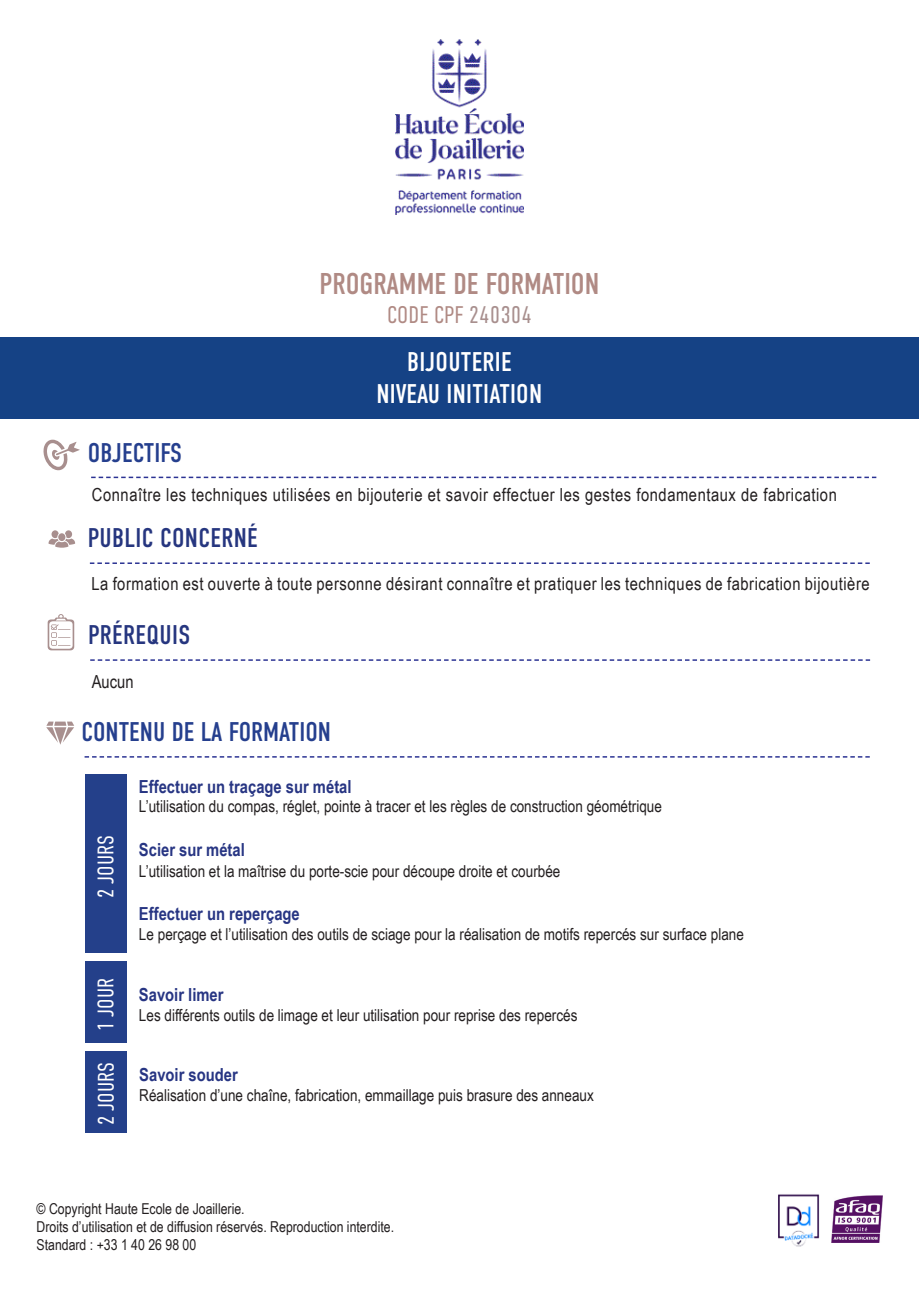
<style>
.page{position:relative;width:919px;height:1289px;background:#fff}
.page>*{position:absolute;margin:0;border:0;box-sizing:border-box;transform-origin:0 0}
.t1{font:30px "DIN Condensed";color:#b08a84}
.t2{font:27px "DIN Condensed";color:#253f8e}
.t3{font:27px "DIN Condensed";letter-spacing:.01em;color:#fff}
.t4{font:27px "DIN Condensed";letter-spacing:.01em;color:#26367f}
.t5{font:300 24px "DIN Condensed";letter-spacing:.02em;color:#b08a84}
.t6{font:300 22.5px "DIN Condensed";color:#fff}
.t7{font:18px "Arial Narrow";letter-spacing:.03em;color:#231f20}
.t8{font:700 18px "Arial Narrow";color:#273583}
.t9{font:16.5px "Arial Narrow";color:#231f20}
.t10{font:15px "Arial Narrow";color:#231f20}
.s1{color:#a88f8e}
</style>
<div class="page">
<div style="left:0;top:337px;width:918px;height:82px;background:#154285"></div>
<svg style="left:778px;top:1194px;width:42px;height:53px"></svg>
<img style="left:395px;top:40px;width:128px;height:174px">
<img style="left:831px;top:1195px;width:51px;height:47px">
<svg style="left:43px;top:439px;width:37px;height:31px"></svg>
<svg style="left:46px;top:721px;width:28px;height:23px"></svg>
<svg style="left:91px;top:476px;width:785px;height:2px"></svg>
<svg style="left:85px;top:756px;width:784px;height:1px"></svg>
<svg style="left:90px;top:562px;width:779px;height:2px"></svg>
<svg style="left:49px;top:530px;width:26px;height:17px"></svg>
<div style="left:58px;top:533px;width:7px;height:8px;background:#a88f8e;border-radius:50%"></div>
<svg style="left:90px;top:659px;width:780px;height:2px"></svg>
<svg style="left:48px;top:614px;width:26px;height:36px"></svg>
<div style="left:85px;top:774px;width:41px;height:178px;background:#24408a"></div>
<div style="left:85px;top:961px;width:41px;height:81px;background:#24408a"></div>
<div style="left:85px;top:1051px;width:42px;height:81px;background:#24408a"></div>
<p class="t2" style="left:88px;top:437px;width:96px">OBJECTIFS</p>
<p class="t1" style="left:319px;top:267px;width:281px">PROGRAMME DE FORMATION</p>
<p class="t5" style="left:387px;top:301px;width:146px">CODE CPF <span class="s1">240304</span></p>
<p class="t3" style="left:407px;top:346px;width:106px">BIJOUTERIE</p>
<p class="t3" style="left:376px;top:379px;width:167px">NIVEAU INITIATION</p>
<p class="t7" style="left:92px;top:481px;width:746px">Connaître les techniques utilisées en bijouterie et savoir effectuer les gestes fondamentaux de fabrication</p>
<p class="t4" style="left:88px;top:522px;width:171px">PUBLIC CONCERNÉ</p>
<p class="t7" style="left:91px;top:570px;width:779px">La formation est ouverte à toute personne désirant connaître et pratiquer les techniques de fabrication bijoutière</p>
<p class="t4" style="left:88px;top:619px;width:104px">PRÉREQUIS</p>
<p class="t7" style="left:92px;top:668px;width:43px">Aucun</p>
<p class="t2" style="left:81px;top:716px;width:251px">CONTENU DE LA FORMATION</p>
<p class="t6" style="left:93px;top:898px;width:64px;rotate:-90deg">2 JOURS</p>
<p class="t6" style="left:93px;top:1031px;width:55px;rotate:-90deg">1 JOUR</p>
<p class="t6" style="left:94px;top:1125px;width:64px;rotate:-90deg">2 JOURS</p>
<p class="t8" style="left:139px;top:772px;width:214px">Effectuer un traçage sur métal</p>
<p class="t9" style="left:139px;top:794px;width:524px">L’utilisation du compas, réglet, pointe à tracer et les règles de construction géométrique</p>
<p class="t8" style="left:139px;top:835px;width:107px">Scier sur métal</p>
<p class="t9" style="left:139px;top:859px;width:423px">L’utilisation et la maîtrise du porte-scie pour découpe droite et courbée</p>
<p class="t8" style="left:139px;top:900px;width:162px">Effectuer un reperçage</p>
<p class="t9" style="left:139px;top:922px;width:606px">Le perçage et l’utilisation des outils de sciage pour la réalisation de motifs repercés sur surface plane</p>
<p class="t8" style="left:139px;top:981px;width:86px">Savoir limer</p>
<p class="t9" style="left:139px;top:1003px;width:440px">Les différents outils de limage et leur utilisation pour reprise des repercés</p>
<p class="t8" style="left:139px;top:1060px;width:100px">Savoir souder</p>
<p class="t9" style="left:139px;top:1082px;width:456px">Réalisation d’une chaîne, fabrication, emmaillage puis brasure des anneaux</p>
<p class="t10" style="left:37px;top:1197px;width:210px">© Copyright Haute Ecole de Joaillerie.</p>
<p class="t10" style="left:37px;top:1215px;width:359px">Droits d’utilisation et de diffusion réservés. Reproduction interdite.</p>
<p class="t10" style="left:37px;top:1233px;width:161px">Standard : +33 1 40 26 98 00</p>
</div>
